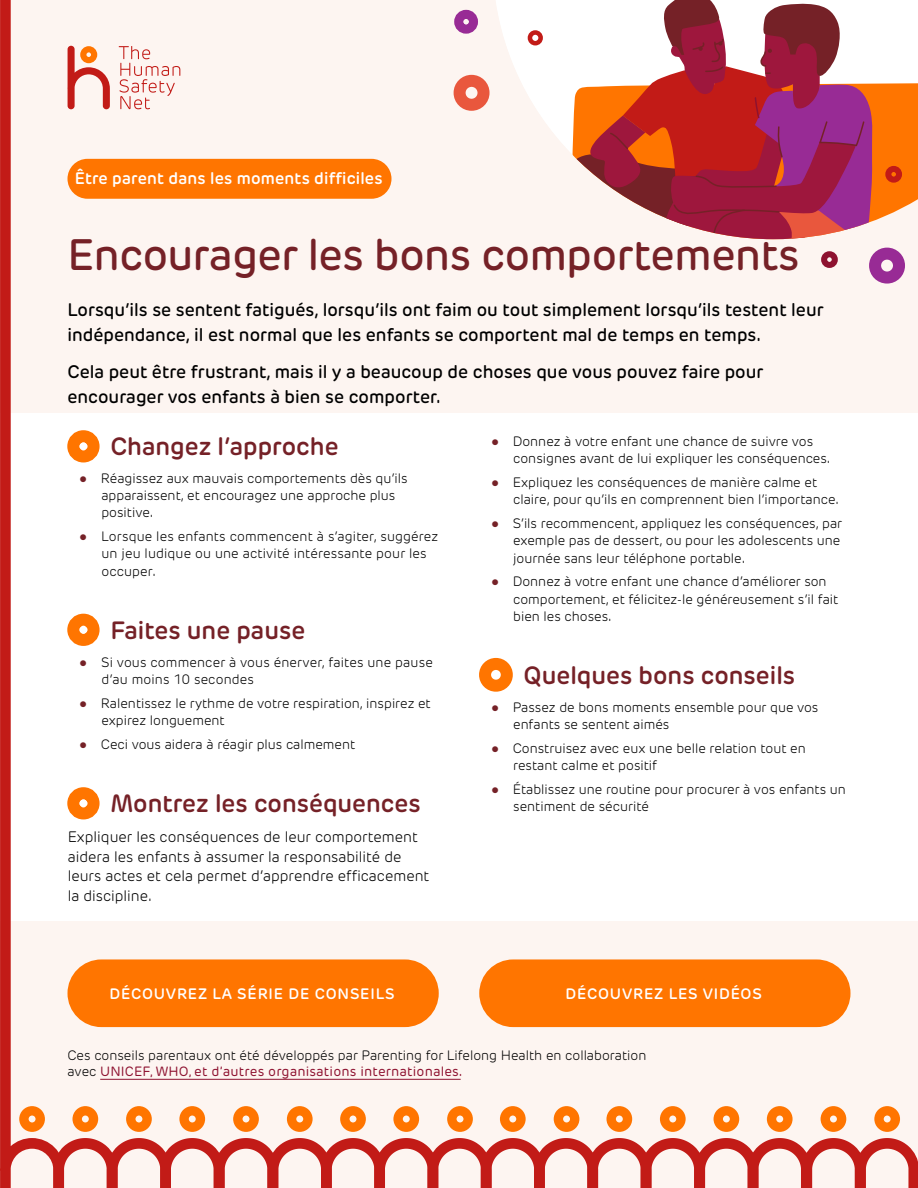
<style>
.page{position:relative;width:918px;height:1188px;background:#fff}
.page>*{position:absolute;margin:0;border:0;box-sizing:border-box;transform-origin:0 0}
.title_small{font:500 43.5px "Rubrik New";letter-spacing:-.01em;color:#752127}
.heading1{font:600 24.75px "Rubrik New";color:#752127}
.intro_body{font:500 18px/25.5px "Rubrik New";color:#000}
.pretitle{font:600 16.5px "Rubrik New";letter-spacing:.01em;color:#fff}
.body{font:300 15px/19.5px "Rubrik New";color:#000}
.button{font:600 15px "Rubrik New";letter-spacing:.055em;color:#fff}
.bottom_text{font:300 13.5px/17.2px "Rubrik New";color:#000}
.s1{font-family:"Arial";font-weight:400;color:#752127}
.s2{font-weight:400;color:#8e1230}
</style>
<div class="page">
<div style="left:0;top:0;width:918px;height:413px;background:#fdf5f1"></div>
<div style="left:0;top:922px;width:918px;height:266px;background:#fdf5f1"></div>
<svg style="left:496px;top:0;width:422px;height:140px;fill:#fff"></svg>
<svg style="left:874px;top:83px;width:44px;height:138px;background:#fe7f13"></svg>
<svg style="left:560px;top:0;width:314px;height:239px"></svg>
<div style="left:67px;top:159px;width:324px;height:40px;background:#ff7500;border-radius:20px"></div>
<svg style="left:67px;top:46px;width:43px;height:63px"></svg>
<svg style="left:119px;top:46px;width:61px;height:63px"></svg>
<div style="left:67px;top:430px;width:33px;height:32px;border:12px solid #ff7500;border-radius:50%"></div>
<div style="left:67px;top:614px;width:33px;height:32px;border:12px solid #ff7500;border-radius:50%"></div>
<div style="left:67px;top:787px;width:33px;height:32px;border:12px solid #ff7500;border-radius:50%"></div>
<div style="left:479px;top:658px;width:34px;height:34px;border:12px solid #ff7500;border-radius:50%"></div>
<div style="left:869px;top:248px;width:36px;height:36px;border:12px solid #982b95;border-radius:50%"></div>
<div style="left:454px;top:75px;width:36px;height:36px;border:12px solid #e9573d;border-radius:50%"></div>
<div style="left:454px;top:10px;width:24px;height:24px;border:9px solid #982b95;border-radius:50%"></div>
<div style="left:821px;top:251px;width:17px;height:17px;border:6px solid #8e1230;border-radius:50%"></div>
<div style="left:885px;top:166px;width:17px;height:17px;border:6px solid #c21b17;border-radius:50%"></div>
<div style="left:528px;top:30px;width:15px;height:15px;border:4px solid #c21b17;border-radius:50%"></div>
<hr style="left:100px;top:1079px;width:361px;height:1px;background:#8e1230">
<svg style="left:72px;top:1106px;width:26px;height:26px"></svg>
<svg style="left:0;top:0;width:64px;height:1188px"></svg>
<svg style="left:126px;top:1106px;width:26px;height:26px"></svg>
<svg style="left:179px;top:1106px;width:26px;height:26px"></svg>
<svg style="left:233px;top:1106px;width:26px;height:26px"></svg>
<svg style="left:287px;top:1106px;width:26px;height:26px"></svg>
<svg style="left:340px;top:1106px;width:26px;height:26px"></svg>
<svg style="left:393px;top:1106px;width:26px;height:26px"></svg>
<svg style="left:447px;top:1106px;width:26px;height:26px"></svg>
<svg style="left:554px;top:1106px;width:25px;height:26px"></svg>
<svg style="left:500px;top:1106px;width:26px;height:26px"></svg>
<svg style="left:606px;top:1106px;width:26px;height:26px"></svg>
<svg style="left:660px;top:1106px;width:26px;height:26px"></svg>
<svg style="left:714px;top:1106px;width:25px;height:26px"></svg>
<svg style="left:767px;top:1106px;width:26px;height:26px"></svg>
<svg style="left:821px;top:1106px;width:25px;height:26px"></svg>
<svg style="left:874px;top:1106px;width:26px;height:26px"></svg>
<svg style="left:53px;top:1138px;width:865px;height:50px"></svg>
<div style="left:68px;top:959px;width:371px;height:68px;background:#ff7500;border-radius:34px"></div>
<div style="left:479px;top:959px;width:371px;height:68px;background:#ff7500;border-radius:34px"></div>
<p class="pretitle" style="left:75px;top:168px;width:309px">Être parent dans les moments difficiles</p>
<p class="title_small" style="left:68px;top:228px;width:734px">Encourager les bons comportements</p>
<p class="intro_body" style="left:68px;top:297px;width:758px">Lorsqu’ils se sentent fatigués, lorsqu’ils ont faim ou tout simplement lorsqu’ils testent leur indépendance, il est normal que les enfants se comportent mal de temps en temps.</p>
<p class="intro_body" style="left:68px;top:358px;width:698px">Cela peut être frustrant, mais il y a beaucoup de choses que vous pouvez faire pour encourager vos enfants à bien se comporter.</p>
<p class="heading1" style="left:110px;top:431px;width:230px">Changez l’approche</p>
<p class="bottom_text" style="left:101px;top:469px;width:308px;text-indent:-22px"><span class="s1">●</span> Réagissez aux mauvais comportements dès qu’ils apparaissent, et encouragez une approche plus positive.</p>
<p class="bottom_text" style="left:101px;top:528px;width:338px;text-indent:-22px"><span class="s1">●</span> Lorsque les enfants commencent à s’agiter, suggérez un jeu ludique ou une activité intéressante pour les occuper.</p>
<p class="bottom_text" style="left:513px;top:433px;width:319px;text-indent:-22px"><span class="s1">●</span> Donnez à votre enfant une chance de suivre vos consignes avant de lui expliquer les conséquences.</p>
<p class="bottom_text" style="left:513px;top:474px;width:327px;text-indent:-22px"><span class="s1">●</span> Expliquez les conséquences de manière calme et claire, pour qu’ils en comprennent bien l’importance.</p>
<p class="bottom_text" style="left:513px;top:515px;width:331px;text-indent:-22px"><span class="s1">●</span> S’ils recommencent, appliquez les conséquences, par exemple pas de dessert, ou pour les adolescents une journée sans leur téléphone portable.</p>
<p class="bottom_text" style="left:513px;top:573px;width:327px;text-indent:-22px"><span class="s1">●</span> Donnez à votre enfant une chance d’améliorer son comportement, et félicitez-le généreusement s’il fait bien les choses.</p>
<p class="heading1" style="left:110px;top:615px;width:196px">Faites une pause</p>
<p class="bottom_text" style="left:101px;top:653px;width:333px;text-indent:-22px"><span class="s1">●</span> Si vous commencer à vous énerver, faites une pause d’au moins 10 secondes</p>
<p class="bottom_text" style="left:101px;top:694px;width:331px;text-indent:-22px"><span class="s1">●</span> Ralentissez le rythme de votre respiration, inspirez et expirez longuement</p>
<p class="bottom_text" style="left:79px;top:735px;width:278px"><span class="s1">●</span> Ceci vous aidera à réagir plus calmement</p>
<p class="heading1" style="left:524px;top:660px;width:273px">Quelques bons conseils</p>
<p class="bottom_text" style="left:513px;top:699px;width:307px;text-indent:-22px"><span class="s1">●</span> Passez de bons moments ensemble pour que vos enfants se sentent aimés</p>
<p class="bottom_text" style="left:513px;top:740px;width:294px;text-indent:-22px"><span class="s1">●</span> Construisez avec eux une belle relation tout en restant calme et positif</p>
<p class="bottom_text" style="left:513px;top:781px;width:334px;text-indent:-22px"><span class="s1">●</span> Établissez une routine pour procurer à vos enfants un sentiment de sécurité</p>
<p class="heading1" style="left:110px;top:788px;width:312px">Montrez les conséquences</p>
<p class="body" style="left:68px;top:827px;width:363px">Expliquer les conséquences de leur comportement aidera les enfants à assumer la responsabilité de leurs actes et cela permet d’apprendre efficacement la discipline.</p>
<p class="button" style="left:109px;top:985px;width:287px">DÉCOUVREZ LA SÉRIE DE CONSEILS</p>
<p class="button" style="left:566px;top:985px;width:198px">DÉCOUVREZ LES VIDÉOS</p>
<p class="bottom_text" style="left:68px;top:1047px;width:580px;line-height:16.5px">Ces conseils parentaux ont été développés par Parenting for Lifelong Health en collaboration avec <span class="s2">UNICEF, WHO, et d’autres organisations internationales.</span></p>
</div>
